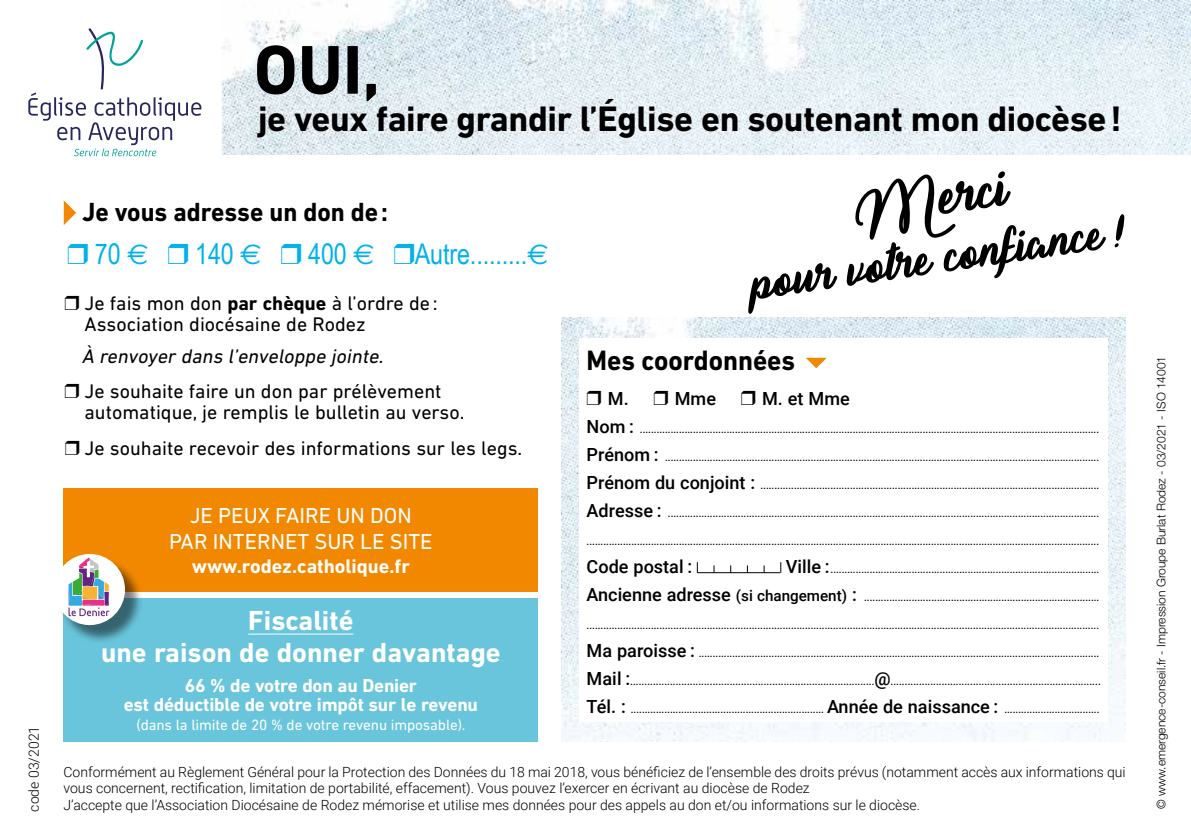
<style>
.page{position:relative;width:1191px;height:840px;background:#fff}
.page>*{position:absolute;margin:0;border:0;box-sizing:border-box;transform-origin:0 0}
.t1{font:700 70px "DIN Next LT Pro";color:#000}
.t2{font:59.8px "Liar Script";color:#000}
.t3{font:52.8px "Liar Script";color:#000}
.t4{font:700 36px "DIN Next LT Pro";letter-spacing:-.01em;color:#000}
.t5{font:28.4px "Arial Narrow";letter-spacing:-.005em;color:#00b1eb}
.t6{font:700 28.4px "DIN Next LT Pro";color:#000;scale:.95 1}
.t7{font:700 28px/32px "DIN Next LT Pro";color:#fff;text-align:center}
.t8{font:700 26.6px "DIN Next LT Pro";color:#000;scale:.95 1}
.t9{font:22px/26.4px "DIN Next LT Pro";color:#fff;text-align:center}
.t10{font:20px/35.4px "DIN Next LT Pro";color:#000}
.t11{font:700 20px "DIN Next LT Pro";color:#fff}
.t12{font:700 19px/19px "DIN Next LT Pro";letter-spacing:-.01em;color:#fff;text-align:center}
.t13{font:500 18px "Roboto";color:#000}
.t14{font:15.2px "DIN Next LT Pro";letter-spacing:-.01em;color:#fff}
.t15{font:300 14px/16.8px "Roboto";color:#000}
.t16{font:300 12px "Helvetica Neue LT Std";color:#000}
.t17{font:500 10px "Roboto";color:#000}
.s1{font-family:"Euro Sans"}
.s2{font-weight:700}
.s3{font-style:italic}
.s4{font-size:18px}
.s5{font-size:15.2px}
</style>
<div class="page">
<img style="left:561px;top:317px;width:564px;height:423px">
<div style="left:579px;top:337px;width:528px;height:384px;background:#fff"></div>
<img style="left:221px;top:0;width:970px;height:154px">
<hr style="left:697px;top:572px;width:83px;height:1px;background:#000">
<svg style="left:64px;top:200px;width:12px;height:25px"></svg>
<div style="left:64px;top:597px;width:474px;height:143px;background:#69c5db"></div>
<hr style="left:248px;top:633px;width:105px;height:1px;background:#fff">
<div style="left:64px;top:488px;width:474px;height:103px;background:#f18800"></div>
<div style="left:57px;top:556px;width:86px;height:87px;background:#000;opacity:.5"></div>
<div style="left:54px;top:553px;width:71px;height:71px;background:#fff;border-radius:50%"></div>
<svg style="left:68px;top:557px;width:41px;height:59px"></svg>
<svg style="left:806px;top:357px;width:20px;height:11px"></svg>
<svg style="left:28px;top:28px;width:173px;height:128px"></svg>
<h3 class="t15" style="left:25px;top:811px;width:87px;rotate:-90deg">code 03/2021</h3>
<h1 class="t1" style="left:254px;top:29px;width:128px">OUI,</h1>
<h3 class="t4" style="left:258px;top:98px;width:865px">je veux faire grandir l’Église en soutenant mon diocèse!</h3>
<h3 class="t8" style="left:82px;top:196px;width:323px">Je vous adresse un don de:</h3>
<h3 class="t5" style="left:67px;top:233px;width:483px">❒ 70 <span class="s1">€</span> ❒ 140 <span class="s1">€</span> ❒ 400 <span class="s1">€</span> ❒Autre.........<span class="s1">€</span></h3>
<h3 class="t10" style="left:85px;top:292px;width:354px;line-height:20.8px;text-indent:-20px">❒ Je fais mon don <span class="s2">par chèque</span> à l’ordre de:<br>Association diocésaine de Rodez</h3>
<h3 class="t10" style="left:65px;top:338px;width:378px;text-indent:17px"><span class="s3">À renvoyer dans l’enveloppe jointe.<br></span>❒ Je souhaite faire un don par prélèvement</h3>
<h3 class="t10" style="left:65px;top:394px;width:459px;text-indent:20px">automatique, je remplis le bulletin au verso.<br>❒ Je souhaite recevoir des informations sur les legs.</h3>
<h3 class="t9" style="left:169px;top:501px;width:265px">JE PEUX FAIRE UN DON<br>PAR INTERNET SUR LE SITE</h3>
<h3 class="t11" style="left:192px;top:554px;width:220px">www.rodez.catholique.fr</h3>
<h3 class="t7" style="left:101px;top:604px;width:401px">Fiscalité<br>une raison de donner davantage</h3>
<h3 class="t12" style="left:124px;top:675px;width:356px">66 % de votre don au Denier<br>est déductible de votre impôt sur le revenu</h3>
<h3 class="t14" style="left:137px;top:715px;width:330px">(dans la limite de 20 % de votre revenu imposable).</h3>
<h2 class="t2" style="left:849px;top:171px;width:155px;rotate:-8deg">Merci</h2>
<h3 class="t3" style="left:746px;top:250px;width:381px;rotate:-8deg">pour votre confiance!</h3>
<h3 class="t6" style="left:586px;top:343px;width:221px">Mes coordonnées</h3>
<h3 class="t13" style="left:586px;top:385px;width:265px">❒ M. ❒ Mme ❒ M. et Mme</h3>
<p class="t17" style="left:586px;top:422px;width:514px"><span class="s4">Nom :</span> ....................................................................................................................................................................</p>
<p class="t17" style="left:586px;top:450px;width:514px"><span class="s4">Prénom :</span> ...........................................................................................................................................................</p>
<p class="t17" style="left:586px;top:478px;width:514px"><span class="s4">Prénom du conjoint :</span> .........................................................................................................................</p>
<p class="t17" style="left:586px;top:506px;width:514px"><span class="s4">Adresse :</span> ..........................................................................................................................................................</p>
<p class="t17" style="left:586px;top:534px;width:514px">.......................................................................................................................................................................................</p>
<h3 class="t13" style="left:586px;top:553px;width:107px">Code postal :</h3>
<p class="t17" style="left:786px;top:562px;width:315px"><span class="s4">Ville :</span>................................................................................................</p>
<p class="t17" style="left:586px;top:590px;width:514px"><span class="s4">Ancienne adresse</span> <span class="s5">(si changement)</span> <span class="s4">:</span> ....................................................................................</p>
<p class="t17" style="left:586px;top:618px;width:514px">.......................................................................................................................................................................................</p>
<p class="t17" style="left:586px;top:646px;width:514px"><span class="s4">Ma paroisse :</span> ...............................................................................................................................................</p>
<p class="t17" style="left:586px;top:674px;width:516px"><span class="s4">Mail :</span>......................................................................................<span class="s4">@</span>..........................................................................</p>
<p class="t17" style="left:586px;top:702px;width:514px"><span class="s4">Tél. :</span> ..................................................................... <span class="s4">Année de naissance :</span> ..................................</p>
<p class="t15" style="left:63px;top:762px;width:1063px">Conformément au Règlement Général pour la Protection des Données du 18 mai 2018, vous bénéficiez de l’ensemble des droits prévus (notamment accès aux informations qui vous concernent, rectification, limitation de portabilité, effacement). Vous pouvez l’exercer en écrivant au diocèse de Rodez<br>J’accepte que l’Association Diocésaine de Rodez mémorise et utilise mes données pour des appels au don et/ou informations sur le diocèse.</p>
<p class="t16" style="left:1153px;top:808px;width:454px;rotate:-90deg">© www.emergence-conseil.fr - Impression Groupe Burlat Rodez - 03/2021 - ISO 14001</p>
</div>
